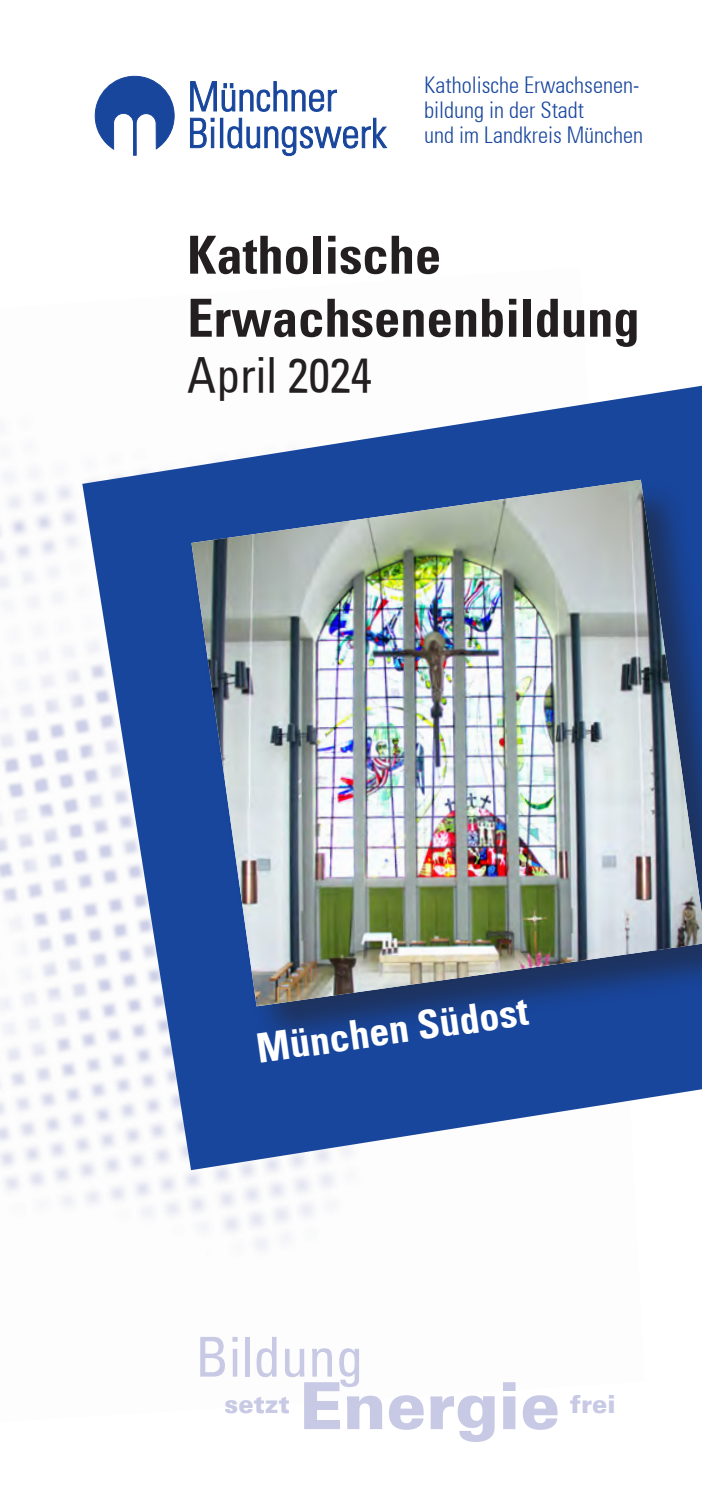
<style>
.page{position:relative;width:702px;height:1489px;background:#fff}
.page>*{position:absolute;margin:0;border:0;box-sizing:border-box;transform-origin:0 0}
.t1{font:900 65px "Univers LT";color:#c7c9e5}
.t2{font:condensed 55px "Univers";color:#c7c9e5}
.Dekanat{font:700 condensed 52.5px "Univers";color:#231f20}
.SH_Titel{font:condensed 47.5px "Univers";color:#231f20}
.Dekanat-2{font:700 condensed 40px "Univers";color:#fff}
.t3{font:900 25px "Univers LT";color:#c7c9e5}
.t4{font:300 condensed 22.5px/25px "Univers";color:#18469d}
</style>
<div class="page">
<img style="left:0;top:471px;width:334px;height:779px">
<svg style="left:82px;top:386px;width:620px;height:784px;fill:#18469d"></svg>
<svg style="left:95px;top:75px;width:79px;height:81px"></svg>
<svg style="left:190px;top:118px;width:24px;height:30px"></svg>
<div style="left:220px;top:118px;width:3px;height:30px;border:1px solid #18469d"></div>
<svg style="left:227px;top:118px;width:160px;height:38px"></svg>
<svg style="left:190px;top:81px;width:147px;height:31px"></svg>
<div style="left:191px;top:479px;width:511px;height:570px;background:#231f20;opacity:.5"></div>
<img style="left:191px;top:480px;width:511px;height:526px">
<p class="t4" style="left:424px;top:72px;width:216px">Katholische Erwachsenen-</p>
<p class="t4" style="left:424px;top:97px;width:220px">bildung in der Stadt<br>und im Landkreis München</p>
<p class="Dekanat" style="left:187px;top:223px;width:255px">Katholische</p>
<p class="Dekanat" style="left:187px;top:286px;width:454px">Erwachsenenbildung</p>
<p class="SH_Titel" style="left:187px;top:345px;width:186px">April 2024</p>
<p class="Dekanat-2" style="left:253px;top:1024px;width:275px;rotate:-8deg">München Südost</p>
<p class="t2" style="left:195px;top:1321px;width:170px">Bildung</p>
<p class="t3" style="left:224px;top:1387px;width:67px">setzt</p>
<p class="t1" style="left:299px;top:1364px;width:262px">Energie</p>
<p class="t3" style="left:570px;top:1387px;width:47px">frei</p>
</div>
